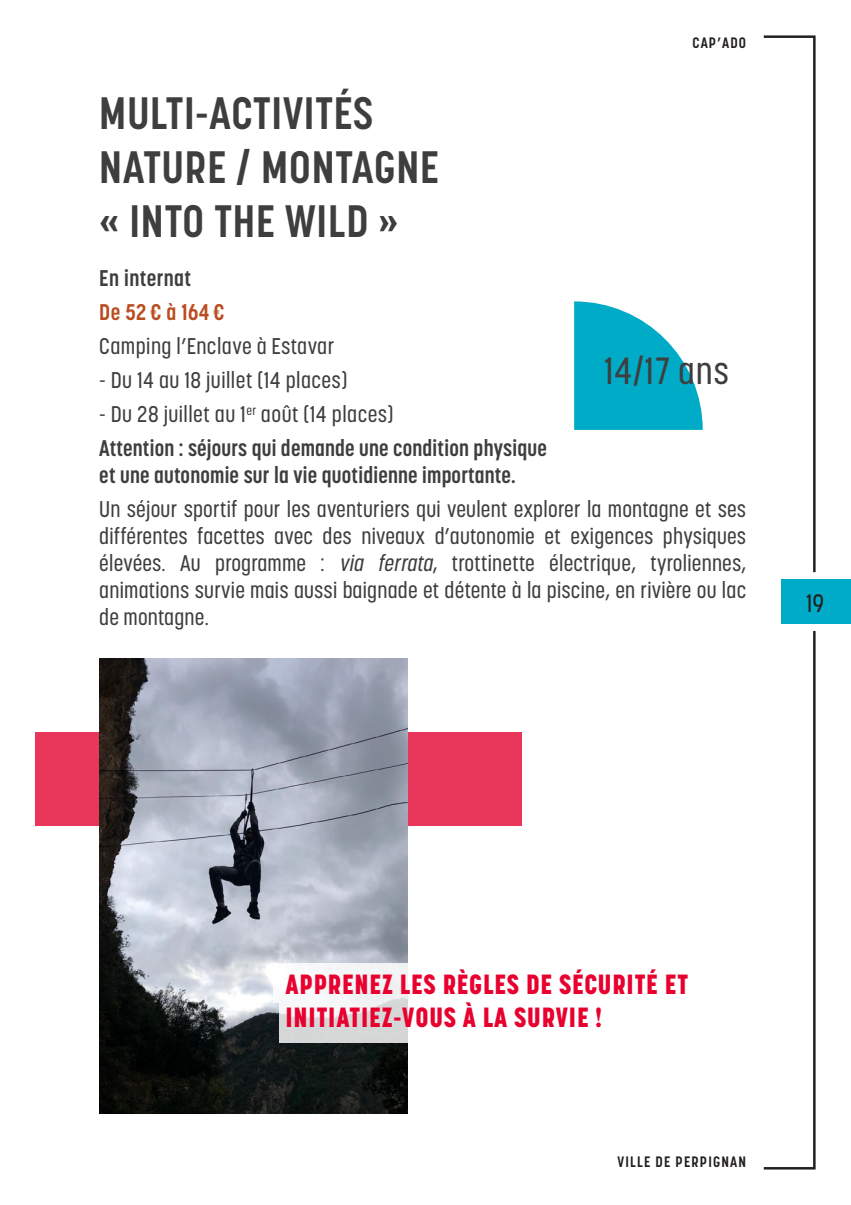
<style>
.page{position:relative;width:851px;height:1205px;background:#fff}
.page>*{position:absolute;margin:0;border:0;box-sizing:border-box;transform-origin:0 0}
.Sous-titre{font:700 45px "Korolev Condensed";letter-spacing:.02em;color:#3e3e3f}
.Age{font:500 37.5px "Korolev Condensed";letter-spacing:.02em;color:#3e3e3f}
.accroche{font:800 27.5px/33px "Korolev Condensed";letter-spacing:.03em;color:#e8002f}
.t1{font:500 25px "Korolev Condensed";color:#231f20}
.courant_activités{font:500 22.5px/27px "Korolev Condensed";letter-spacing:.01em;color:#3e3e3f;text-align:justify}
.courant_activités-2{font:700 22.5px "Korolev Condensed";letter-spacing:.01em;color:#3e3e3f}
.courant_activités-3{font:700 22.5px "Korolev Condensed";letter-spacing:.02em;color:#b94d21}
.t2{font:700 15px "Korolev Condensed";letter-spacing:.08em;color:#231f20}
.s1{font-style:italic}
</style>
<div class="page">
<div style="left:781px;top:579px;width:69px;height:45px;background:#00abc7"></div>
<svg style="left:763px;top:35px;width:53px;height:538px"></svg>
<svg style="left:763px;top:631px;width:53px;height:539px"></svg>
<svg style="left:574px;top:301px;width:128px;height:129px"></svg>
<div style="left:35px;top:732px;width:487px;height:93px;background:#e9365b"></div>
<img style="left:99px;top:659px;width:309px;height:454px">
<div style="left:273px;top:963px;width:458px;height:40px;background:#fff"></div>
<svg style="left:279px;top:1003px;width:129px;height:40px;fill:#d6d7d7"></svg>
<p class="t2" style="left:692px;top:33px;width:55px">CAP’ADO</p>
<p class="Sous-titre" style="left:99px;top:87px;width:275px">MULTI-ACTIVITÉS</p>
<p class="Sous-titre" style="left:99px;top:141px;width:341px">NATURE / MONTAGNE</p>
<p class="Sous-titre" style="left:99px;top:195px;width:301px">« INTO THE WILD »</p>
<p class="courant_activités-2" style="left:99px;top:264px;width:94px">En internat</p>
<p class="courant_activités-3" style="left:99px;top:299px;width:126px">De 52 € à 164 €</p>
<p class="courant_activités" style="left:99px;top:332px;width:237px">Camping l’Enclave à Estavar</p>
<p class="courant_activités" style="left:99px;top:366px;width:249px">- Du 14 au 18 juillet (14 places)</p>
<p class="courant_activités" style="left:99px;top:401px;width:295px">- Du 28 juillet au 1<sup>er</sup> août (14 places)</p>
<p class="courant_activités-2" style="left:99px;top:435px;width:449px">Attention : séjours qui demande une condition physique</p>
<p class="courant_activités-2" style="left:99px;top:462px;width:418px">et une autonomie sur la vie quotidienne importante.</p>
<p class="courant_activités" style="left:99px;top:496px;width:648px">Un séjour sportif pour les aventuriers qui veulent explorer la montagne et ses différentes facettes avec des niveaux d’autonomie et exigences physiques élevées. Au programme : <span class="s1">via ferrata</span>, trottinette électrique, tyroliennes, animations survie mais aussi baignade et détente à la piscine, en rivière ou lac de montagne.</p>
<p class="Age" style="left:604px;top:349px;width:127px">14/17 ans</p>
<p class="t1" style="left:806px;top:588px;width:19px">19</p>
<p class="accroche" style="left:285px;top:968px;width:404px">APPRENEZ LES RÈGLES DE SÉCURITÉ ET<br>INITIATIEZ-VOUS À LA SURVIE !</p>
<p class="t2" style="left:617px;top:1153px;width:130px">VILLE DE PERPIGNAN</p>
</div>
